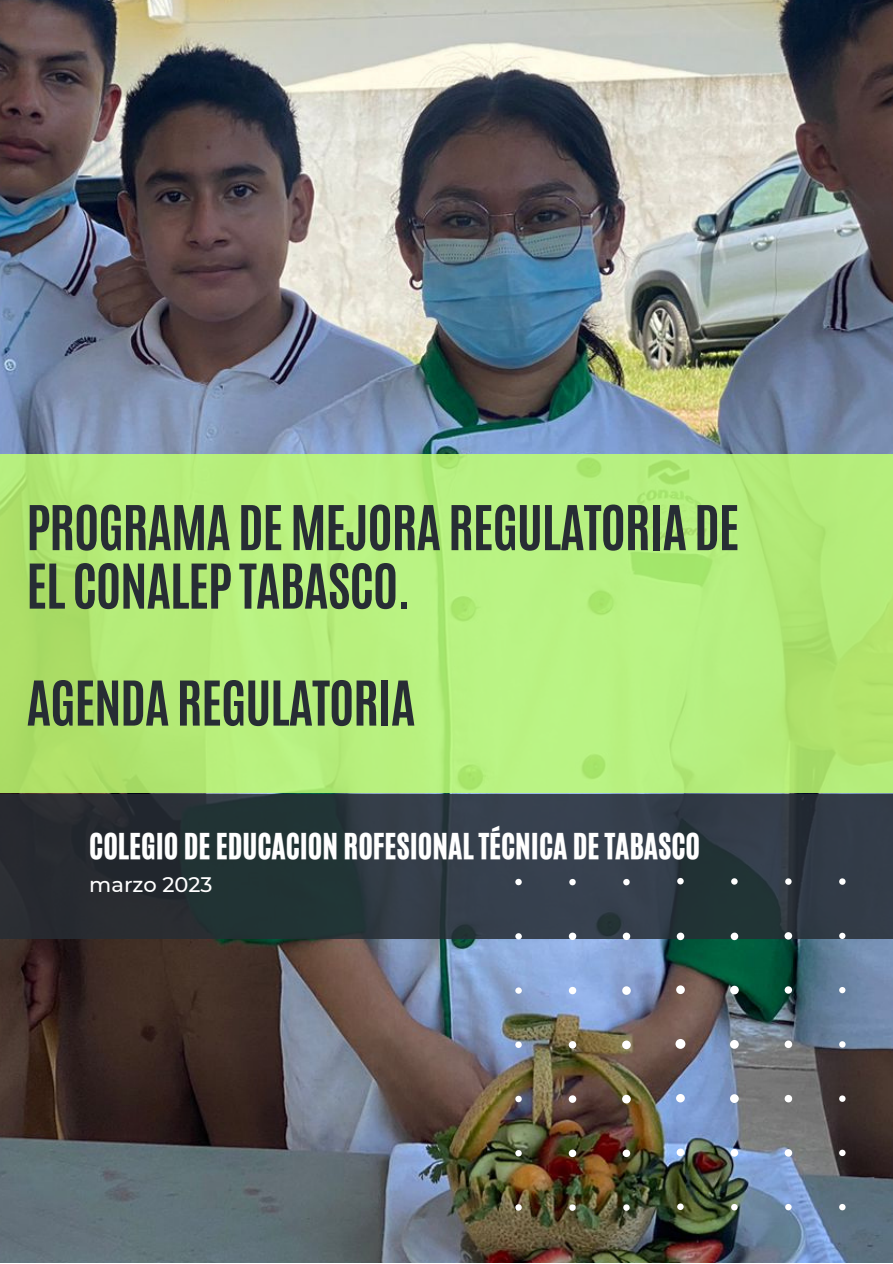
<style>
.page{position:relative;width:893px;height:1264px;background:#fff}
.page>*{position:absolute;margin:0;border:0;box-sizing:border-box;transform-origin:0 0}
.t1{font:700 52.5px/58.5px "Antonio";letter-spacing:-.025em;color:#272d34}
.t2{font:30px "CA Generated";color:#fff}
.t3{font:500 21px "Montserrat";color:#fff}
</style>
<div class="page">
<img style="left:0;top:0;width:892px;height:1262px">
<svg style="left:0;top:453px;width:892px;height:340px;fill:#b7ef7d"></svg>
<svg style="left:0;top:793px;width:892px;height:145px"></svg>
<img style="left:515px;top:877px;width:330px;height:333px">
<p class="t1" style="left:26px;top:498px;width:714px">PROGRAMA DE MEJORA REGULATORIA DE<br>EL CONALEP TABASCO.</p>
<p class="t1" style="left:26px;top:674px;width:391px">AGENDA REGULATORIA</p>
<p class="t2" style="left:89px;top:825px;width:612px">COLEGIO DE EDUCACION ROFESIONAL TÉCNICA DE TABASCO</p>
<p class="t3" style="left:89px;top:871px;width:125px">marzo 2023</p>
</div>
